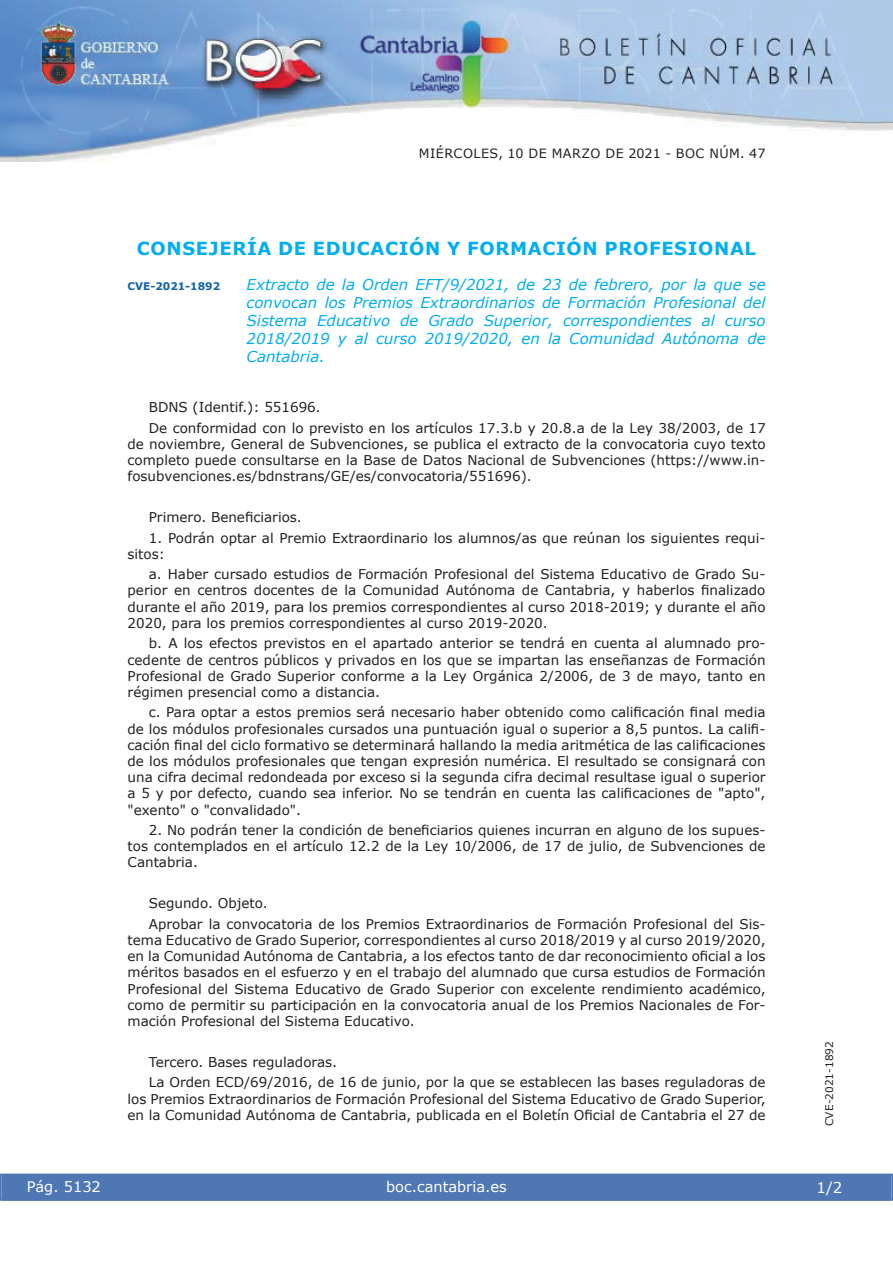
<style>
.page{position:relative;width:893px;height:1263px;background:#fff}
.page>*{position:absolute;margin:0;border:0;box-sizing:border-box;transform-origin:0 0}
.t1{font:700 18px "Verdana";letter-spacing:.035em;color:#00aeef}
.t2{font:italic 15px/18px "Verdana";color:#00aeef;text-align:justify}
.t3{font:15px "Verdana";color:#fff}
.t4{font:14.55px "Verdana";color:#fff}
.t5{font:13.5px/16.2px "Verdana";color:#231f20;text-align:justify}
.t6{font:12.75px "Verdana";letter-spacing:.035em;color:#231f20}
.t7{font:10.5px "Verdana";color:#231f20}
.t8{font:700 10.5px "Verdana";color:#1263a9}
</style>
<div class="page">
<img style="left:0;top:0;width:893px;height:161px">
<div style="left:1px;top:1174px;width:890px;height:27px;background:#4f77b3"></div>
<div style="left:0;top:1174px;width:893px;height:27px;border:1px solid #4f77b3"></div>
<p class="t6" style="left:419px;top:145px;width:348px">MIÉRCOLES, 10 DE MARZO DE 2021 - BOC NÚM. 47</p>
<h1 class="t1" style="left:137px;top:237px;width:620px">CONSEJERÍA DE EDUCACIÓN Y FORMACIÓN PROFESIONAL</h1>
<p class="t8" style="left:128px;top:279px;width:94px">CVE-2021-1892</p>
<p class="t2" style="left:247px;top:275px;width:520px">Extracto de la Orden EFT/9/2021, de 23 de febrero, por la que se convocan los Premios Extraordinarios de Formación Profesional del Sistema Educativo de Grado Superior, correspondientes al curso 2018/2019 y al curso 2019/2020, en la Comunidad Autónoma de Cantabria.</p>
<p class="t5" style="left:149px;top:397px;width:618px;line-height:20.4px">BDNS (Identif.): 551696.<br>De conformidad con lo previsto en los artículos 17.3.b y 20.8.a de la Ley 38/2003, de 17</p>
<p class="t5" style="left:128px;top:435px;width:639px">de noviembre, General de Subvenciones, se publica el extracto de la convocatoria cuyo texto completo puede consultarse en la Base de Datos Nacional de Subvenciones (https://www.in&shy;fosubvenciones.es/bdnstrans/GE/es/convocatoria/551696).</p>
<p class="t5" style="left:149px;top:509px;width:155px">Primero. Beneficiarios.</p>
<p class="t5" style="left:128px;top:529px;width:639px;text-indent:21px">1. Podrán optar al Premio Extraordinario los alumnos/as que reúnan los siguientes requi&shy;sitos:</p>
<p class="t5" style="left:128px;top:566px;width:640px;text-indent:21px">a. Haber cursado estudios de Formación Profesional del Sistema Educativo de Grado Su&shy;perior en centros docentes de la Comunidad Autónoma de Cantabria, y haberlos finalizado durante el año 2019, para los premios correspondientes al curso 2018-2019; y durante el año 2020, para los premios correspondientes al curso 2019-2020.</p>
<p class="t5" style="left:128px;top:635px;width:640px;text-indent:21px">b. A los efectos previstos en el apartado anterior se tendrá en cuenta al alumnado pro&shy;cedente de centros públicos y privados en los que se impartan las enseñanzas de Formación Profesional de Grado Superior conforme a la Ley Orgánica 2/2006, de 3 de mayo, tanto en régimen presencial como a distancia.</p>
<p class="t5" style="left:128px;top:704px;width:639px;text-indent:21px">c. Para optar a estos premios será necesario haber obtenido como calificación final media de los módulos profesionales cursados una puntuación igual o superior a 8,5 puntos. La califi&shy;cación final del ciclo formativo se determinará hallando la media aritmética de las calificaciones de los módulos profesionales que tengan expresión numérica. El resultado se consignará con una cifra decimal redondeada por exceso si la segunda cifra decimal resultase igual o superior a 5 y por defecto, cuando sea inferior. No se tendrán en cuenta las calificaciones de "apto", "exento" o "convalidado".</p>
<p class="t5" style="left:128px;top:822px;width:639px;text-indent:21px">2. No podrán tener la condición de beneficiarios quienes incurran en alguno de los supues&shy;tos contemplados en el artículo 12.2 de la Ley 10/2006, de 17 de julio, de Subvenciones de Cantabria.</p>
<p class="t5" style="left:149px;top:893px;width:618px;line-height:20.4px">Segundo. Objeto.<br>Aprobar la convocatoria de los Premios Extraordinarios de Formación Profesional del Sis-</p>
<p class="t5" style="left:128px;top:931px;width:639px">tema Educativo de Grado Superior, correspondientes al curso 2018/2019 y al curso 2019/2020, en la Comunidad Autónoma de Cantabria, a los efectos tanto de dar reconocimiento oficial a los méritos basados en el esfuerzo y en el trabajo del alumnado que cursa estudios de Formación Profesional del Sistema Educativo de Grado Superior con excelente rendimiento académico, como de permitir su participación en la convocatoria anual de los Premios Nacionales de For&shy;mación Profesional del Sistema Educativo.</p>
<p class="t5" style="left:149px;top:1051px;width:618px;line-height:20.4px">Tercero. Bases reguladoras.<br>La Orden ECD/69/2016, de 16 de junio, por la que se establecen las bases reguladoras de</p>
<p class="t5" style="left:128px;top:1090px;width:639px">los Premios Extraordinarios de Formación Profesional del Sistema Educativo de Grado Superior, en la Comunidad Autónoma de Cantabria, publicada en el Boletín Oficial de Cantabria el 27 de</p>
<p class="t4" style="left:27px;top:1177px;width:76px">Pág. 5132</p>
<p class="t4" style="left:386px;top:1178px;width:122px">boc.cantabria.es</p>
<p class="t7" style="left:823px;top:1126px;width:87px;rotate:-90deg">CVE-2021-1892</p>
<p class="t3" style="left:816px;top:1178px;width:27px">1/2</p>
</div>
